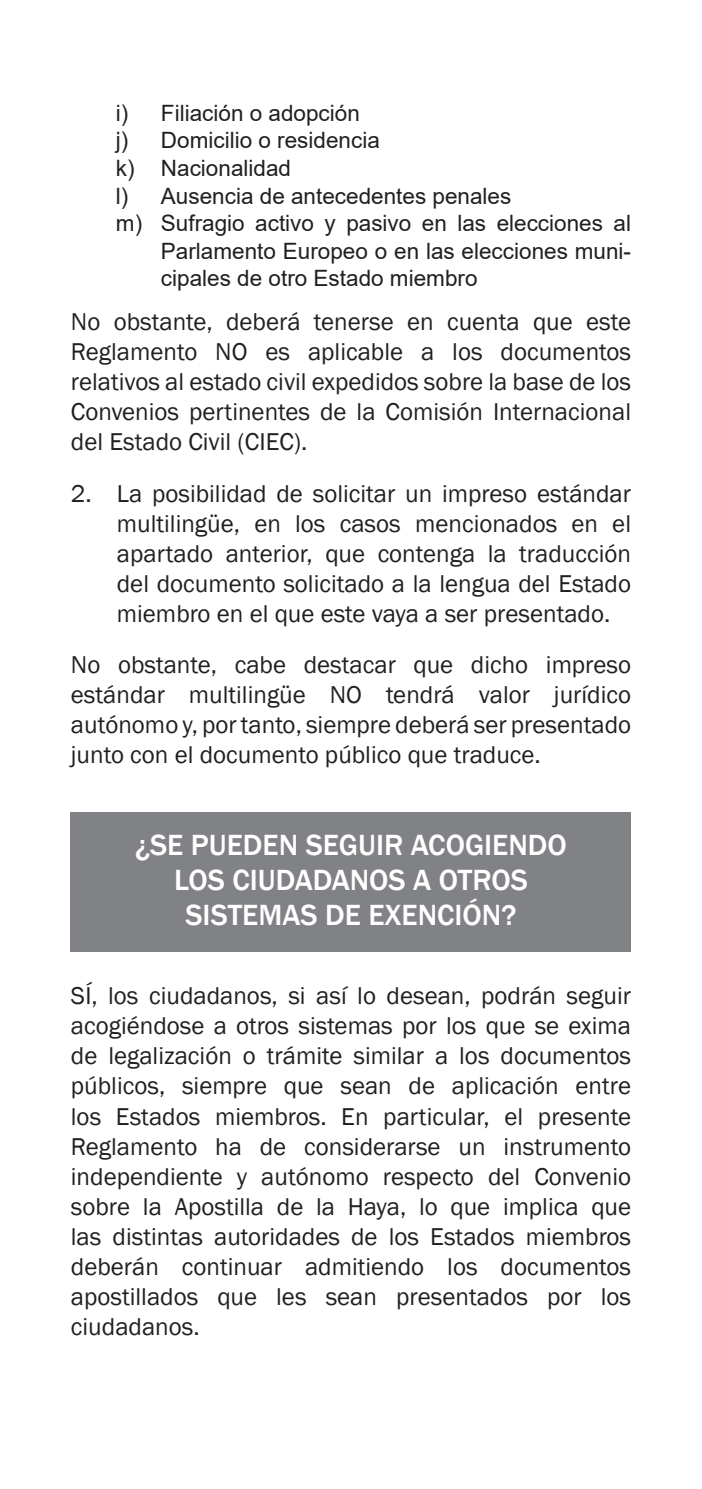
<style>
.page{position:relative;width:702px;height:1489px;background:#fff}
.page>*{position:absolute;margin:0;border:0;box-sizing:border-box;transform-origin:0 0}
.Titulo1{font:500 30px/35px "Franklin Gothic";color:#fff;text-align:center}
._00_Texto_general{font:25px/30px "Franklin Gothic";color:#231f20;text-align:justify}
.t1{font:22.5px/27.5px "Arial";color:#231f20;text-align:justify}
</style>
<div class="page">
<div style="left:71px;top:812px;width:560px;height:139px;background:#808285"></div>
<p class="t1" style="left:116px;top:99px;width:245px">i) Filiación o adopción</p>
<p class="t1" style="left:116px;top:127px;width:265px">j) Domicilio o residencia</p>
<p class="t1" style="left:116px;top:154px;width:177px">k) Nacionalidad</p>
<p class="t1" style="left:116px;top:182px;width:397px">l) Ausencia de antecedentes penales</p>
<p class="t1" style="left:161px;top:209px;width:471px;text-indent:-45px">m) Sufragio activo y pasivo en las elecciones al Parlamento Europeo o en las elecciones muni&shy;cipales de otro Estado miembro</p>
<p class="_00_Texto_general" style="left:71px;top:307px;width:561px">No obstante, deberá tenerse en cuenta que este Reglamento NO es aplicable a los documentos relativos al estado civil expedidos sobre la base de los Convenios pertinentes de la Comisión Internacional del Estado Civil (CIEC).</p>
<p class="_00_Texto_general" style="left:117px;top:479px;width:515px;text-indent:-46px">2. La posibilidad de solicitar un impreso estándar multilingüe, en los casos mencionados en el apartado anterior, que contenga la traducción del documento solicitado a la lengua del Estado miembro en el que este vaya a ser presentado.</p>
<p class="_00_Texto_general" style="left:71px;top:650px;width:561px">No obstante, cabe destacar que dicho impreso estándar multilingüe NO tendrá valor jurídico autónomo y, por tanto, siempre deberá ser presentado junto con el documento público que traduce.</p>
<p class="Titulo1" style="left:135px;top:827px;width:433px">¿SE PUEDEN SEGUIR ACOGIENDO<br>LOS CIUDADANOS A OTROS<br>SISTEMAS DE EXENCIÓN?</p>
<p class="_00_Texto_general" style="left:71px;top:981px;width:561px">SÍ, los ciudadanos, si así lo desean, podrán seguir acogiéndose a otros sistemas por los que se exima de legalización o trámite similar a los documentos públicos, siempre que sean de aplicación entre los Estados miembros. En particular, el presente Reglamento ha de considerarse un instrumento independiente y autónomo respecto del Convenio sobre la Apostilla de la Haya, lo que implica que las distintas autoridades de los Estados miembros deberán continuar admitiendo los documentos apostillados que les sean presentados por los ciudadanos.</p>
</div>
